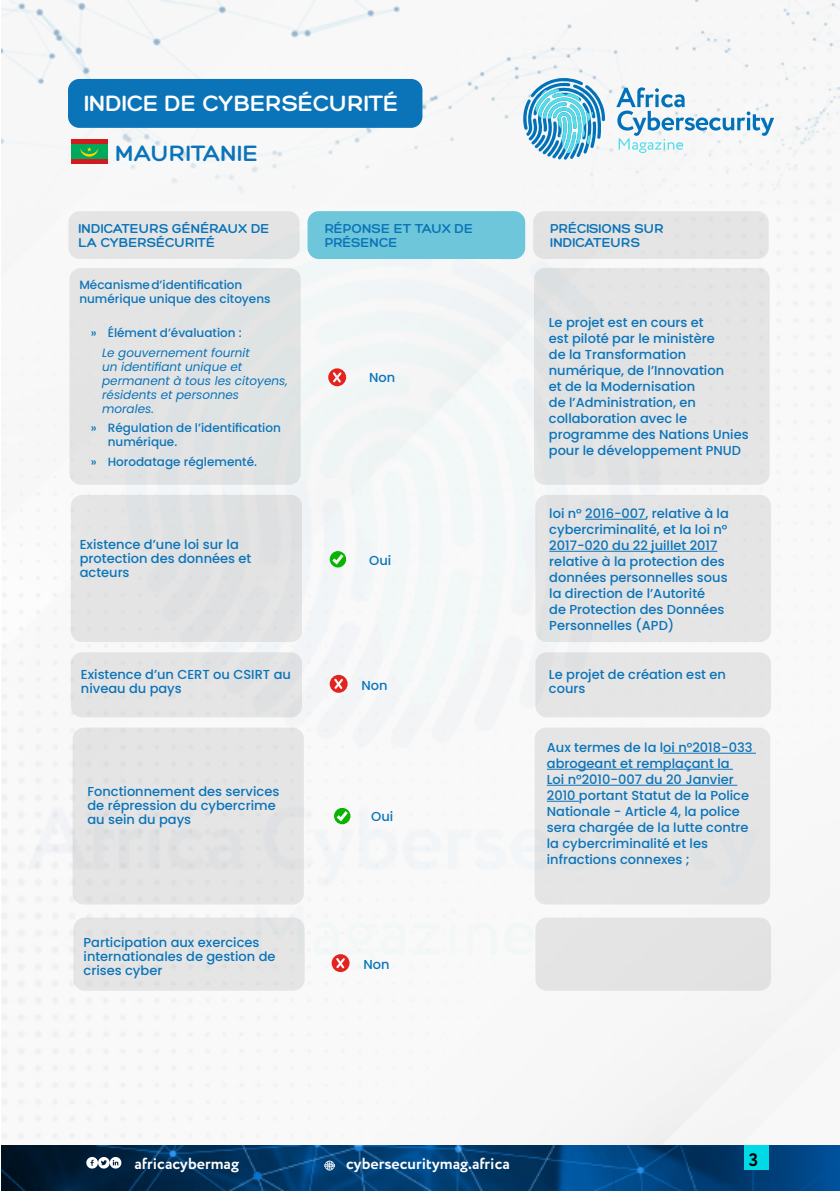
<style>
.page{position:relative;width:840px;height:1191px;background:#fff}
.page>*{position:absolute;margin:0;border:0;box-sizing:border-box;transform-origin:0 0}
.t1{font:700 24px "Hero";color:#fff}
.t2{font:700 24px "Hero";letter-spacing:.01em;color:#0b74b9}
.t3{font:700 18px "Circe";color:#000}
.t4{font:700 16px "Circe";color:#fff}
.t5{font:700 14px/14px "Hero";color:#0b74b9}
.t6{font:500 13px/16px "Poppins";color:#0b74b9}
.t7{font:500 12px/14px "Poppins";color:#0b74b9}
.t8{font:italic 12px/14px "Poppins";color:#0b74b9}
</style>
<div class="page">
<img style="left:1px;top:0;width:838px;height:211px">
<img style="left:1px;top:1145px;width:612px;height:46px">
<img style="left:613px;top:1145px;width:226px;height:46px">
<div style="left:743px;top:1145px;width:24px;height:25px;background:#00d9e6"></div>
<img style="left:2px;top:153px;width:837px;height:885px">
<svg style="left:324px;top:1160px;width:10px;height:10px"></svg>
<svg style="left:86px;top:1157px;width:35px;height:11px"></svg>
<svg style="left:523px;top:78px;width:81px;height:82px"></svg>
<svg style="left:616px;top:87px;width:157px;height:66px"></svg>
<div style="left:68px;top:79px;width:354px;height:49px;background:#0b74b9;border-radius:11px"></div>
<div style="left:71px;top:140px;width:36px;height:24px;background:#d01c1f"></div>
<div style="left:71px;top:145px;width:36px;height:14px;background:#00a95c"></div>
<svg style="left:80px;top:147px;width:18px;height:10px"></svg>
<div style="left:68px;top:211px;width:231px;height:48px;background:#e4e4e4;border-radius:11px"></div>
<div style="left:307px;top:211px;width:218px;height:48px;background:#6dc6d9;border-radius:11px"></div>
<div style="left:532px;top:211px;width:236px;height:48px;background:#e4e4e4;border-radius:11px"></div>
<svg style="left:328px;top:368px;width:18px;height:18px"></svg>
<svg style="left:329px;top:551px;width:17px;height:16px"></svg>
<div style="left:71px;top:495px;width:231px;height:147px;background:#e3e3e3;border-radius:11px"></div>
<div style="left:535px;top:495px;width:235px;height:147px;background:#e5e5e5;border-radius:11px"></div>
<hr style="left:585px;top:519px;width:60px;height:1px;background:#0b74b9">
<hr style="left:549px;top:551px;width:168px;height:1px;background:#0b74b9">
<div style="left:69px;top:268px;width:231px;height:217px;background:#e3e3e4;border-radius:11px"></div>
<div style="left:533px;top:268px;width:236px;height:217px;background:#e5e5e5;border-radius:11px"></div>
<div style="left:71px;top:652px;width:231px;height:65px;background:#e4e4e4;border-radius:11px"></div>
<div style="left:535px;top:652px;width:235px;height:65px;background:#e5e5e5;border-radius:11px"></div>
<div style="left:534px;top:727px;width:235px;height:177px;background:#e5e5e5;border-radius:11px"></div>
<hr style="left:663px;top:753px;width:92px;height:1px;background:#0b74b9">
<hr style="left:546px;top:769px;width:186px;height:1px;background:#0b74b9">
<hr style="left:546px;top:785px;width:190px;height:1px;background:#0b74b9">
<hr style="left:546px;top:801px;width:32px;height:1px;background:#0b74b9">
<div style="left:72px;top:727px;width:232px;height:177px;background:#e5e5e5;border-radius:11px"></div>
<svg style="left:334px;top:808px;width:16px;height:16px"></svg>
<svg style="left:329px;top:675px;width:18px;height:18px"></svg>
<div style="left:73px;top:917px;width:231px;height:73px;background:#e5e5e5;border-radius:11px"></div>
<div style="left:535px;top:917px;width:235px;height:73px;background:#e3e3e3;border-radius:11px"></div>
<svg style="left:331px;top:954px;width:18px;height:18px"></svg>
<h1 class="t1" style="left:84px;top:90px;width:316px">INDICE DE CYBERSÉCURITÉ</h1>
<h1 class="t2" style="left:115px;top:140px;width:144px">MAURITANIE</h1>
<p class="t5" style="left:78px;top:222px;width:192px">INDICATEURS GÉNÉRAUX DE<br>LA CYBERSÉCURITÉ</p>
<p class="t5" style="left:324px;top:222px;width:150px">RÉPONSE ET TAUX DE<br>PRÉSENCE</p>
<p class="t5" style="left:550px;top:222px;width:115px">PRÉCISIONS SUR<br>INDICATEURS</p>
<p class="t7" style="left:79px;top:278px;width:193px">Mécanismed’identification numérique unique des citoyens</p>
<p class="t7" style="left:91px;top:326px;width:152px">» Élément d’évaluation :</p>
<p class="t8" style="left:102px;top:345px;width:187px">Le gouvernement fournit<br>un identifiant unique et permanent à tous les citoyens, résidents et personnes morales.</p>
<p class="t7" style="left:108px;top:421px;width:174px;text-indent:-17px">» Régulation de l’identification numérique.</p>
<p class="t7" style="left:91px;top:455px;width:168px">» Horodatage réglementé.</p>
<p class="t6" style="left:80px;top:538px;width:173px;line-height:14px">Existence d’une loi sur la protection des données et acteurs</p>
<p class="t6" style="left:369px;top:369px;width:28px">Non</p>
<p class="t6" style="left:369px;top:552px;width:24px">Oui</p>
<p class="t6" style="left:548px;top:314px;width:201px">Le projet est en cours et<br>est piloté par le ministère<br>de la Transformation numérique, de l’Innovation<br>et de la Modernisation<br>de l’Administration, en collaboration avec le programme des Nations Unies pour le développement PNUD</p>
<p class="t6" style="left:549px;top:506px;width:181px">loi n° 2016-007, relative à la cybercriminalité, et la loi n°<br>2017-020 du 22 juillet 2017 relative à la protection des données personnelles sous la direction de l’Autorité<br>de Protection des Données<br>Personnelles (APD)</p>
<p class="t6" style="left:81px;top:667px;width:211px;line-height:14px">Existence d’un CERT ou CSIRT au niveau du pays</p>
<p class="t6" style="left:548px;top:667px;width:178px;line-height:14px">Le projet de création est en cours</p>
<p class="t6" style="left:361px;top:677px;width:28px">Non</p>
<p class="t6" style="left:87px;top:784px;width:193px;line-height:14px">Fonctionnement des services de répression du cybercrime au sein du pays</p>
<p class="t6" style="left:83px;top:935px;width:193px;line-height:14px">Participation aux exercices internationales de gestion de crises cyber</p>
<p class="t6" style="left:371px;top:808px;width:24px">Oui</p>
<p class="t6" style="left:363px;top:956px;width:28px">Non</p>
<p class="t6" style="left:546px;top:739px;width:207px">Aux termes de la loi n°2018-033 abrogeant et remplaçant la<br>Loi n°2010-007 du 20 Janvier<br>2010 portant Statut de la Police<br>Nationale - Article 4, la police sera chargée de la lutte contre la cybercriminalité et les infractions connexes ;</p>
<p class="t4" style="left:134px;top:1152px;width:106px">africacybermag</p>
<p class="t4" style="left:346px;top:1152px;width:165px">cybersecuritymag.africa</p>
<h2 class="t3" style="left:748px;top:1147px;width:11px">3</h2>
</div>
